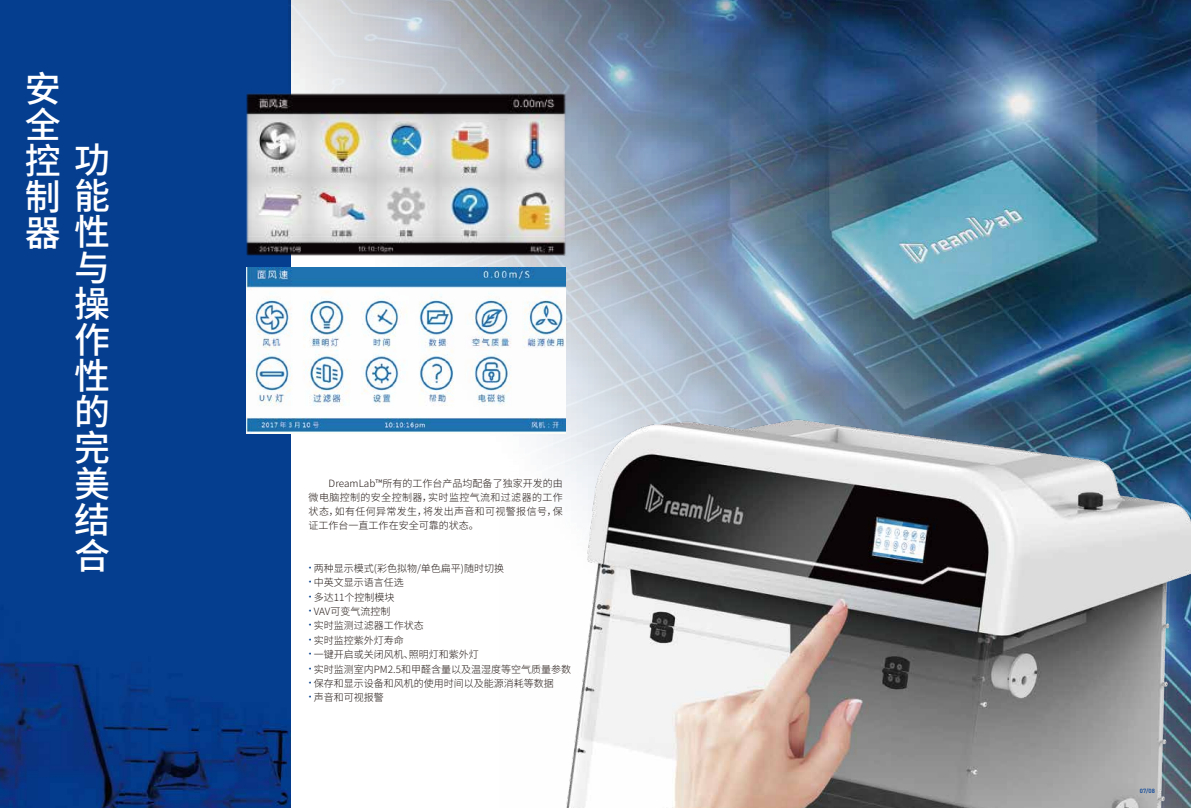
<style>
.page{position:relative;width:1191px;height:808px;background:#fff}
.page>*{position:absolute;margin:0;border:0;box-sizing:border-box;transform-origin:0 0}
.t1{font:500 36px "Source Han Sans CN";color:#fff}
.t2{font:300 10px/14.4px "Source Han Sans CN";color:#221815;text-align:justify}
.t3{font:500 6px "DIN Pro";color:#003f98}
.s1{font-weight:500;font-size:12px;color:#003e8d}
</style>
<div class="page">
<img style="left:0;top:0;width:288px;height:808px">
<img style="left:288px;top:0;width:903px;height:808px">
<img style="left:500px;top:380px;width:691px;height:428px">
<img style="left:246px;top:93px;width:320px;height:162px">
<img style="left:246px;top:267px;width:319px;height:166px">
<h1 class="t1" style="left:25px;top:68px;width:35px">安</h1>
<h1 class="t1" style="left:25px;top:104px;width:37px">全</h1>
<h1 class="t1" style="left:25px;top:140px;width:84px">控功</h1>
<h1 class="t1" style="left:25px;top:176px;width:85px">制能</h1>
<h1 class="t1" style="left:25px;top:212px;width:85px">器性</h1>
<h1 class="t1" style="left:74px;top:247px;width:34px">与</h1>
<h1 class="t1" style="left:74px;top:283px;width:36px">操</h1>
<h1 class="t1" style="left:74px;top:319px;width:36px">作</h1>
<h1 class="t1" style="left:74px;top:355px;width:36px">性</h1>
<h1 class="t1" style="left:74px;top:391px;width:35px">的</h1>
<h1 class="t1" style="left:74px;top:427px;width:36px">完</h1>
<h1 class="t1" style="left:74px;top:463px;width:36px">美</h1>
<h1 class="t1" style="left:74px;top:499px;width:35px">结</h1>
<h1 class="t1" style="left:74px;top:535px;width:36px">合</h1>
<p class="t2" style="left:309px;top:476px;width:256px;line-height:14px;text-indent:20px">DreamLab™所有的工作台产品均配备了独家开发的由微电脑控制的安全控制器，实时监控气流和过滤器的工作状态，如有任何异常发生，将发出声音和可视警报信号，保证工作台一直工作在安全可靠的状态。</p>
<p class="t2" style="left:307px;top:561px;width:266px;text-align:left"><span class="s1">·</span>两种显示模式(彩色拟物/单色扁平)随时切换<br><span class="s1">·</span>中英文显示语言任选<br><span class="s1">·</span>多达11个控制模块<br><span class="s1">·</span>VAV可变气流控制<br><span class="s1">·</span>实时监测过滤器工作状态<br><span class="s1">·</span>实时监控紫外灯寿命<br><span class="s1">·</span>一键开启或关闭风机、照明灯和紫外灯<br><span class="s1">·</span>实时监测室内PM2.5和甲醛含量以及温湿度等空气质量参数<span class="s1">·</span>保存和显示设备和风机的使用时间以及能源消耗等数据<br><span class="s1">·</span>声音和可视报警</p>
<p class="t3" style="left:1139px;top:786px;width:17px">07/08</p>
<p class="t3" style="left:1139px;top:787px;width:17px">21 22</p>
</div>
